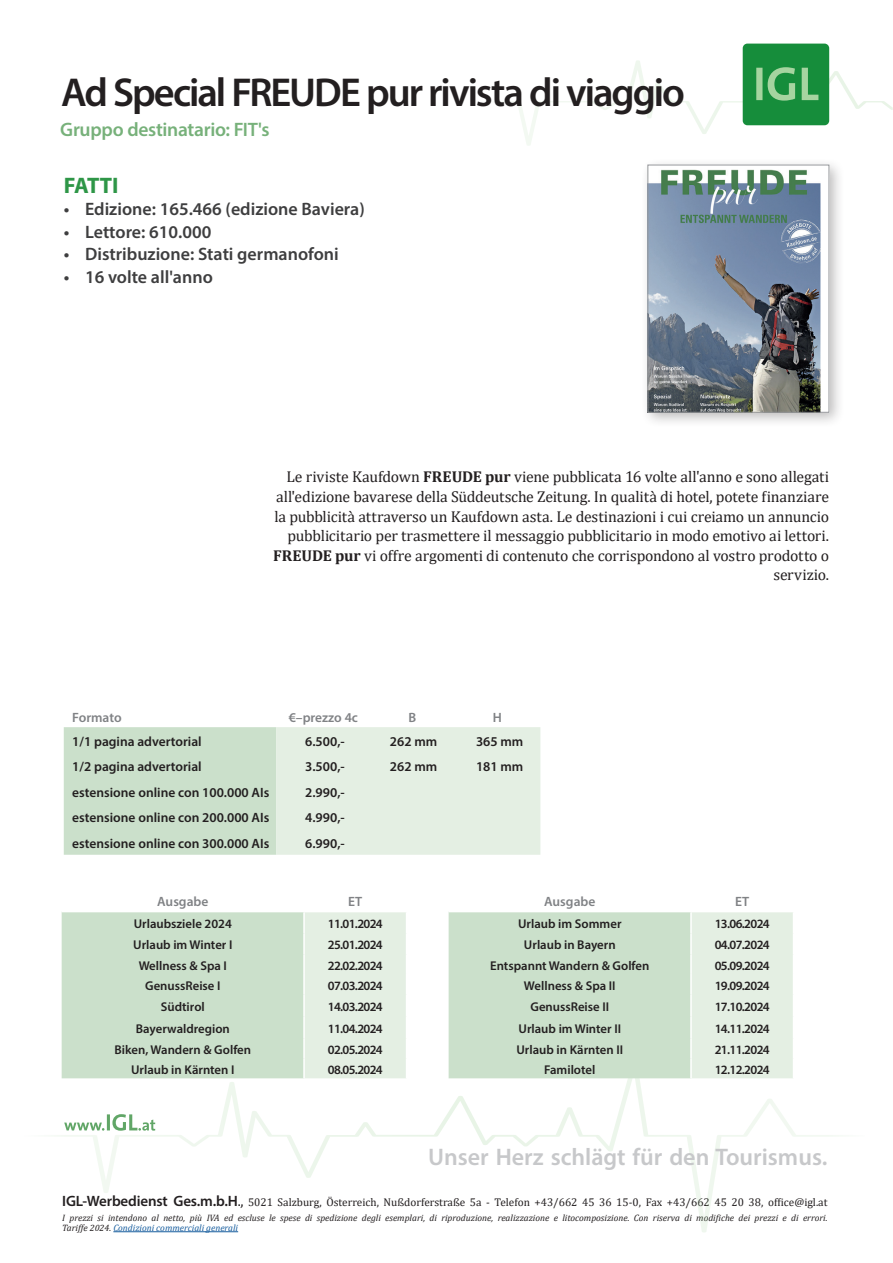
<style>
.page{position:relative;width:893px;height:1263px;background:#fff}
.page>*{position:absolute;margin:0;border:0;box-sizing:border-box;transform-origin:0 0}
.Head_schwarz{font:600 40.5px "Myriad Pro";letter-spacing:-.05em;color:#231f20}
.t1{font:600 24px "Myriad Pro";color:#c7c8ca}
.Facts{font:700 22.5px "Myriad Pro";letter-spacing:-.035em;color:#2e9647}
.Subhead_grün{font:600 19.5px "Myriad Pro";letter-spacing:-.015em;color:#77b17a}
.t2{font:600 18px "Myriad Pro";color:#3e3e3f}
.Fließ{font:15.75px/19.5px "Cambria";letter-spacing:-.01em;color:#231f20;text-align:right}
.t3{font:600 13.5px "Myriad Pro";color:#231f20}
.t4{font:600 13.5px "Myriad Pro";color:#808285}
.t5{font:600 12.75px "Myriad Pro";color:#231f20}
.t6{font:11.25px "Cambria";color:#231f20}
.t7{font:italic 9.3px/10.5px "Cambria";color:#231f20}
.s1{font-weight:700}
.s2{color:#fff}
.s3{font-family:"Myriad Pro";font-weight:600;font-size:15px}
.s4{font-size:15px}
.s5{color:#175d9e}
</style>
<div class="page">
<svg style="left:57px;top:1061px;width:779px;height:171px"></svg>
<div style="left:743px;top:44px;width:86px;height:81px;background:#168d3b;border-radius:5px"></div>
<svg style="left:510px;top:60px;width:383px;height:85px"></svg>
<svg style="left:64px;top:727px;width:476px;height:128px;background:#d8e8d8"></svg>
<div style="left:640px;top:157px;width:205px;height:271px;background:#231f20;opacity:.3"></div>
<img style="left:650px;top:167px;width:177px;height:243px">
<div style="left:648px;top:165px;width:181px;height:247px;border:1px solid #939598"></div>
<svg style="left:62px;top:912px;width:345px;height:166px;background:#d2e4d2"></svg>
<svg style="left:449px;top:912px;width:345px;height:166px;background:#d2e4d2"></svg>
<p class="Head_schwarz" style="left:61px;top:67px;width:625px">Ad Special FREUDE pur rivista di viaggio</p>
<p class="Subhead_grün" style="left:60px;top:117px;width:211px">Gruppo destinatario: FIT's</p>
<p class="Facts" style="left:64px;top:170px;width:56px">FATTI</p>
<p class="t2" style="left:64px;top:198px;width:302px">• Edizione: 165.466 (edizione Baviera)</p>
<p class="t2" style="left:64px;top:220px;width:149px">• Lettore: 610.000</p>
<p class="t2" style="left:64px;top:243px;width:276px">• Distribuzione: Stati germanofoni</p>
<p class="t2" style="left:64px;top:265px;width:151px">• 16 volte all'anno</p>
<p class="Fließ" style="left:274px;top:467px;width:556px">Le riviste Kaufdown <span class="s1">FREUDE pur</span> viene pubblicata 16 volte all'anno e sono allegati all'edizione bavarese della Süddeutsche Zeitung. In qualità di hotel, potete finanziare la pubblicità attraverso un Kaufdown asta. Le destinazioni i cui creiamo un annuncio pubblicitario per trasmettere il messaggio pubblicitario in modo emotivo ai lettori.</p>
<p class="Fließ" style="left:273px;top:545px;width:557px"><span class="s1">FREUDE pur</span> vi offre argomenti di contenuto che corrispondono al vostro prodotto o servizio.</p>
<p class="t4" style="left:72px;top:708px;width:51px">Formato</p>
<p class="t4" style="left:289px;top:708px;width:71px"><span class="s2">€</span>–prezzo 4c</p>
<p class="t4" style="left:408px;top:708px;width:9px">B</p>
<p class="t4" style="left:493px;top:708px;width:11px">H</p>
<p class="t3" style="left:72px;top:732px;width:131px">1/1 pagina advertorial</p>
<p class="t3" style="left:305px;top:732px;width:41px">6.500,-</p>
<p class="t3" style="left:390px;top:732px;width:49px">262 mm</p>
<p class="t3" style="left:476px;top:732px;width:49px">365 mm</p>
<p class="t3" style="left:72px;top:758px;width:131px">1/2 pagina advertorial</p>
<p class="t3" style="left:305px;top:758px;width:41px">3.500,-</p>
<p class="t3" style="left:390px;top:758px;width:49px">262 mm</p>
<p class="t3" style="left:476px;top:758px;width:49px">181 mm</p>
<p class="t3" style="left:72px;top:783px;width:199px">estensione online con 100.000 AIs</p>
<p class="t3" style="left:305px;top:783px;width:41px">2.990,-</p>
<p class="t3" style="left:72px;top:809px;width:199px">estensione online con 200.000 AIs</p>
<p class="t3" style="left:305px;top:809px;width:41px">4.990,-</p>
<p class="t3" style="left:72px;top:834px;width:199px">estensione online con 300.000 AIs</p>
<p class="t3" style="left:305px;top:834px;width:41px">6.990,-</p>
<p class="t4" style="left:157px;top:892px;width:53px">Ausgabe</p>
<p class="t4" style="left:348px;top:892px;width:16px">ET</p>
<p class="t5" style="left:134px;top:915px;width:100px">Urlaubsziele 2024</p>
<p class="t5" style="left:328px;top:915px;width:56px">11.01.2024</p>
<p class="t5" style="left:133px;top:937px;width:101px">Urlaub im Winter I</p>
<p class="t5" style="left:328px;top:937px;width:56px">25.01.2024</p>
<p class="t5" style="left:139px;top:957px;width:90px">Wellness &amp; Spa I</p>
<p class="t5" style="left:328px;top:957px;width:56px">22.02.2024</p>
<p class="t5" style="left:145px;top:977px;width:77px">GenussReise I</p>
<p class="t5" style="left:328px;top:977px;width:56px">07.03.2024</p>
<p class="t5" style="left:161px;top:998px;width:45px">Südtirol</p>
<p class="t5" style="left:328px;top:998px;width:56px">14.03.2024</p>
<p class="t5" style="left:136px;top:1020px;width:95px">Bayerwaldregion</p>
<p class="t5" style="left:328px;top:1020px;width:56px">11.04.2024</p>
<p class="t5" style="left:115px;top:1041px;width:138px">Biken, Wandern &amp; Golfen</p>
<p class="t5" style="left:328px;top:1041px;width:56px">02.05.2024</p>
<p class="t5" style="left:131px;top:1061px;width:105px">Urlaub in Kärnten I</p>
<p class="t5" style="left:328px;top:1061px;width:56px">08.05.2024</p>
<p class="t4" style="left:544px;top:892px;width:53px">Ausgabe</p>
<p class="t4" style="left:735px;top:892px;width:16px">ET</p>
<p class="t5" style="left:518px;top:915px;width:105px">Urlaub im Sommer</p>
<p class="t5" style="left:715px;top:915px;width:56px">13.06.2024</p>
<p class="t5" style="left:524px;top:937px;width:93px">Urlaub in Bayern</p>
<p class="t5" style="left:715px;top:937px;width:56px">04.07.2024</p>
<p class="t5" style="left:490px;top:957px;width:161px">Entspannt Wandern &amp; Golfen</p>
<p class="t5" style="left:715px;top:957px;width:56px">05.09.2024</p>
<p class="t5" style="left:524px;top:977px;width:93px">Wellness &amp; Spa II</p>
<p class="t5" style="left:715px;top:977px;width:56px">19.09.2024</p>
<p class="t5" style="left:530px;top:998px;width:80px">GenussReise II</p>
<p class="t5" style="left:715px;top:998px;width:56px">17.10.2024</p>
<p class="t5" style="left:518px;top:1020px;width:104px">Urlaub im Winter II</p>
<p class="t5" style="left:715px;top:1020px;width:56px">14.11.2024</p>
<p class="t5" style="left:516px;top:1041px;width:108px">Urlaub in Kärnten II</p>
<p class="t5" style="left:715px;top:1041px;width:56px">21.11.2024</p>
<p class="t5" style="left:544px;top:1061px;width:53px">Familotel</p>
<p class="t5" style="left:715px;top:1061px;width:56px">12.12.2024</p>
<h2 class="t1" style="left:428px;top:1141px;width:401px">Unser Herz schlägt für den Tourismus.</h2>
<p class="t6" style="left:62px;top:1195px;width:767px"><span class="s3">IGL-Werbedienst Ges.m.b.H</span><span class="s4">.,</span> 5021 Salzburg, Österreich, Nußdorferstraße 5a - Telefon +43/662 45 36 15-0, Fax +43/662 45 20 38, office@igl.at</p>
<p class="t7" style="left:62px;top:1212px;width:767px">I prezzi si intendono al netto, più IVA ed escluse le spese di spedizione degli esemplari, di riproduzione, realizzazione e litocomposizione. Con riserva di modifiche dei prezzi e di errori.<br>Tariffe 2024. <span class="s5">Condizioni commerciali generali</span></p>
</div>
